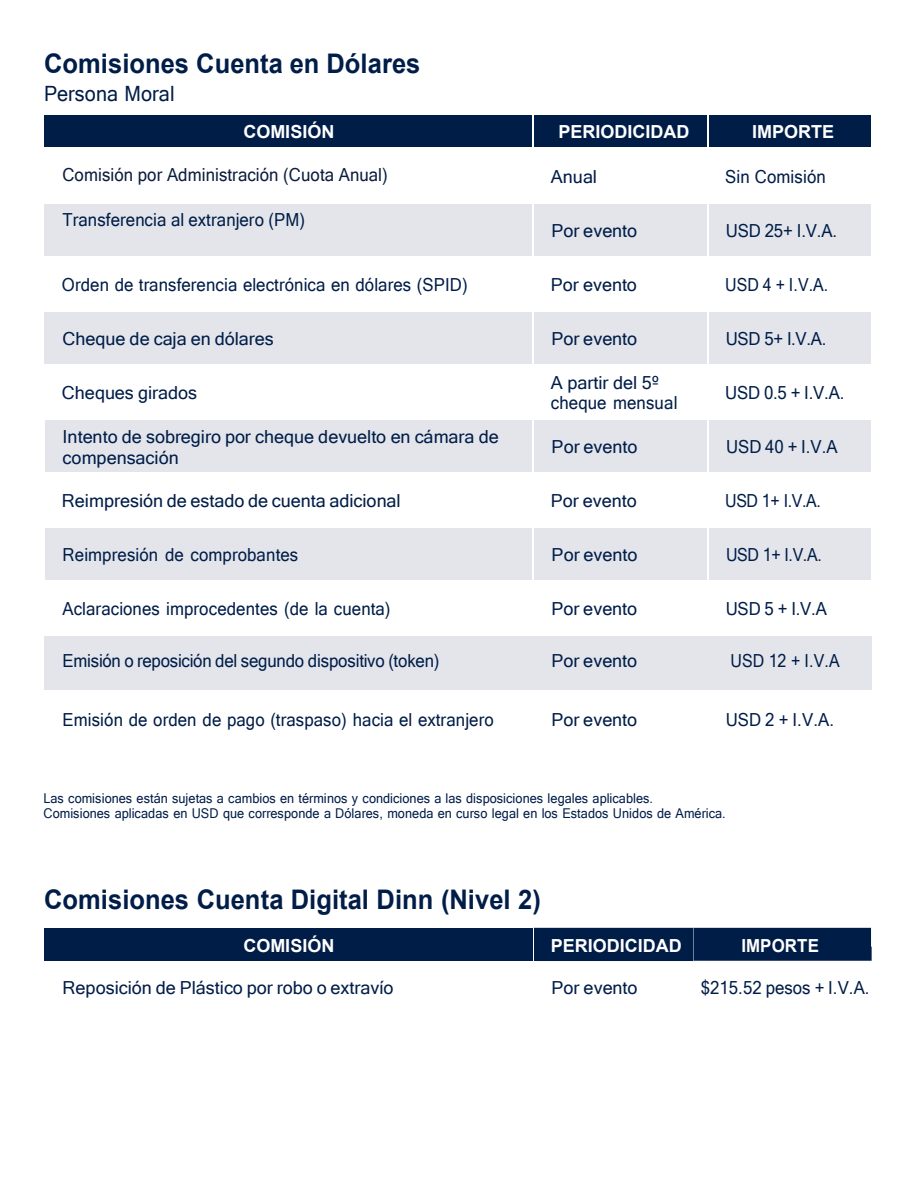
<style>
.page{position:relative;width:918px;height:1188px;background:#fff}
.page>*{position:absolute;margin:0;border:0;box-sizing:border-box;transform-origin:0 0}
.t1{font:700 27px "Arial";color:#001d48;scale:.94 1}
.t2{font:21px "Microsoft Sans Serif";color:#001d48;scale:.94 1}
.t3{font:18px "Microsoft Sans Serif";color:#001d48;scale:.93 1}
.t4{font:18px/21px "Microsoft Sans Serif";color:#001d48}
.t5{font:700 18px "Arial";color:#fff}
.t6{font:18px "Microsoft Sans Serif";color:#001d48;scale:.89 1}
.t7{font:18px "Microsoft Sans Serif";letter-spacing:.005em;color:#0a1d3d;scale:.93 1}
.t8{font:700 18px "Arial";color:#fff;scale:.94 1}
.t9{font:13.5px/15.3px "Microsoft Sans Serif";color:#001d48;scale:.94 1}
</style>
<div class="page">
<div style="left:693px;top:928px;width:179px;height:33px;background:#001d48"></div>
<hr style="left:871px;top:894px;width:1px;height:53px;background:#fff">
<div style="left:534px;top:928px;width:158px;height:33px;background:#001d48"></div>
<div style="left:45px;top:928px;width:488px;height:33px;background:#001d48"></div>
<div style="left:45px;top:115px;width:488px;height:33px;background:#001d48"></div>
<div style="left:534px;top:115px;width:173px;height:33px;background:#001d48"></div>
<div style="left:709px;top:115px;width:162px;height:33px;background:#001d48"></div>
<div style="left:45px;top:203px;width:488px;height:53px;background:#e3e5eb"></div>
<div style="left:534px;top:203px;width:173px;height:53px;background:#e3e5eb"></div>
<div style="left:709px;top:203px;width:162px;height:53px;background:#e3e5eb"></div>
<div style="left:45px;top:311px;width:488px;height:53px;background:#e3e5eb"></div>
<div style="left:534px;top:311px;width:173px;height:53px;background:#e3e5eb"></div>
<div style="left:709px;top:311px;width:162px;height:53px;background:#e3e5eb"></div>
<div style="left:45px;top:420px;width:488px;height:52px;background:#e3e5eb"></div>
<div style="left:534px;top:420px;width:173px;height:52px;background:#e3e5eb"></div>
<div style="left:708px;top:420px;width:163px;height:52px;background:#e3e5eb"></div>
<hr style="left:532px;top:420px;width:2px;height:52px;background:#fff">
<div style="left:45px;top:528px;width:488px;height:52px;background:#e3e5eb"></div>
<div style="left:534px;top:528px;width:173px;height:52px;background:#e3e5eb"></div>
<div style="left:708px;top:528px;width:163px;height:52px;background:#e3e5eb"></div>
<hr style="left:532px;top:528px;width:2px;height:52px;background:#fff">
<div style="left:45px;top:636px;width:479px;height:53px;background:#e3e5eb"></div>
<div style="left:524px;top:636px;width:157px;height:53px;background:#e3e5eb"></div>
<div style="left:681px;top:636px;width:191px;height:53px;background:#e3e5eb"></div>
<h1 class="t1" style="left:44px;top:45px;width:402px">Comisiones Cuenta en Dólares</h1>
<p class="t2" style="left:44px;top:81px;width:140px">Persona Moral</p>
<p class="t5" style="left:243px;top:120px;width:93px">COMISIÓN</p>
<p class="t5" style="left:558px;top:120px;width:133px">PERIODICIDAD</p>
<p class="t5" style="left:752px;top:120px;width:84px">IMPORTE</p>
<p class="t4" style="left:551px;top:166px;width:48px">Anual</p>
<p class="t3" style="left:725px;top:166px;width:110px">Sin Comisión</p>
<p class="t3" style="left:62px;top:210px;width:263px">Transferencia al extranjero (PM)</p>
<p class="t7" style="left:62px;top:164px;width:351px">Comisión por Administración (Cuota Anual)</p>
<p class="t4" style="left:551px;top:220px;width:87px">Por evento</p>
<p class="t3" style="left:726px;top:220px;width:121px">USD 25+ I.V.A.</p>
<p class="t3" style="left:62px;top:274px;width:438px">Orden de transferencia electrónica en dólares (SPID)</p>
<p class="t4" style="left:551px;top:274px;width:88px">Por evento</p>
<p class="t6" style="left:725px;top:274px;width:117px">USD 4 + I.V.A.</p>
<p class="t4" style="left:62px;top:328px;width:213px">Cheque de caja en dólares</p>
<p class="t4" style="left:551px;top:328px;width:87px">Por evento</p>
<p class="t3" style="left:726px;top:328px;width:110px">USD 5+ I.V.A.</p>
<p class="t4" style="left:62px;top:382px;width:137px">Cheques girados</p>
<p class="t4" style="left:551px;top:372px;width:109px">A partir del 5º</p>
<p class="t3" style="left:725px;top:382px;width:130px">USD 0.5 + I.V.A.</p>
<p class="t3" style="left:551px;top:393px;width:138px">cheque mensual</p>
<p class="t4" style="left:63px;top:426px;width:438px">Intento de sobregiro por cheque devuelto en cámara de compensación</p>
<p class="t4" style="left:552px;top:436px;width:87px">Por evento</p>
<p class="t3" style="left:726px;top:436px;width:121px">USD 40 + I.V.A</p>
<p class="t4" style="left:62px;top:490px;width:340px">Reimpresión de estado de cuenta adicional</p>
<p class="t4" style="left:551px;top:490px;width:88px">Por evento</p>
<p class="t6" style="left:725px;top:491px;width:109px">USD 1+ I.V.A.</p>
<p class="t3" style="left:63px;top:545px;width:255px">Reimpresión de comprobantes</p>
<p class="t4" style="left:552px;top:544px;width:87px">Por evento</p>
<p class="t6" style="left:726px;top:545px;width:109px">USD 1+ I.V.A.</p>
<p class="t3" style="left:62px;top:599px;width:354px">Aclaraciones improcedentes (de la cuenta)</p>
<p class="t4" style="left:551px;top:598px;width:87px">Por evento</p>
<p class="t3" style="left:726px;top:599px;width:110px">USD 5 + I.V.A</p>
<p class="t3" style="left:62px;top:651px;width:407px">Emisión o reposición del segundo dispositivo (token)</p>
<p class="t4" style="left:551px;top:651px;width:87px">Por evento</p>
<p class="t6" style="left:730px;top:651px;width:124px">USD 12 + I.V.A</p>
<p class="t3" style="left:62px;top:710px;width:465px">Emisión de orden de pago (traspaso) hacia el extranjero</p>
<p class="t4" style="left:551px;top:710px;width:87px">Por evento</p>
<p class="t3" style="left:726px;top:710px;width:118px">USD 2 + I.V.A.</p>
<p class="t9" style="left:44px;top:790px;width:727px">Las comisiones están sujetas a cambios en términos y condiciones a las disposiciones legales aplicables.<br>Comisiones aplicadas en USD que corresponde a Dólares, moneda en curso legal en los Estados Unidos de América.</p>
<h1 class="t1" style="left:44px;top:881px;width:530px">Comisiones Cuenta Digital Dinn (Nivel 2)</h1>
<p class="t5" style="left:243px;top:934px;width:93px">COMISIÓN</p>
<p class="t5" style="left:551px;top:934px;width:133px">PERIODICIDAD</p>
<p class="t8" style="left:741px;top:934px;width:84px">IMPORTE</p>
<p class="t4" style="left:63px;top:977px;width:332px">Reposición de Plástico por robo o extravío</p>
<p class="t4" style="left:551px;top:977px;width:88px">Por evento</p>
<p class="t3" style="left:701px;top:978px;width:183px">$215.52 pesos + I.V.A.</p>
</div>
